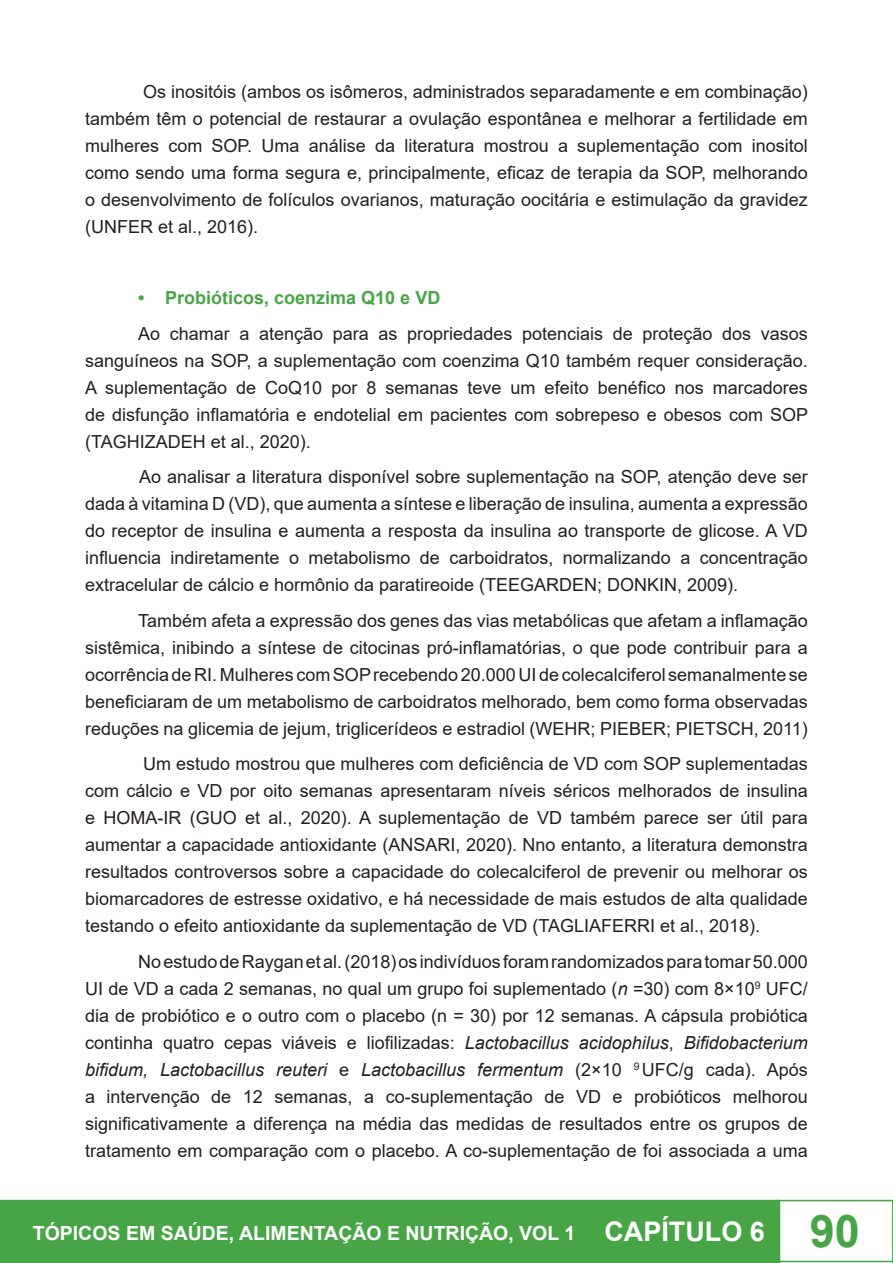
<style>
.page{position:relative;width:893px;height:1263px;background:#fff}
.page>*{position:absolute;margin:0;border:0;box-sizing:border-box;transform-origin:0 0}
.t1{font:700 19.5px "Arial";color:#fff}
.t2{font:18px/27px "Arial";color:#231f20;text-align:justify}
.t3{font:700 18px "Arial";color:#48a546}
.s1{font-style:italic}
.s2{font-size:27px}
.s3{font-size:45px;color:#48a546}
</style>
<div class="page">
<div style="left:0;top:1200px;width:780px;height:63px;background:#48a546"></div>
<div style="left:776px;top:1200px;width:117px;height:62px;border:2px solid #48a546"></div>
<p class="t2" style="left:85px;top:78px;width:724px;text-indent:58px">Os inositóis (ambos os isômeros, administrados separadamente e em combinação) também têm o potencial de restaurar a ovulação espontânea e melhorar a fertilidade em mulheres com SOP. Uma análise da literatura mostrou a suplementação com inositol como sendo uma forma segura e, principalmente, eficaz de terapia da SOP, melhorando o desenvolvimento de folículos ovarianos, maturação oocitária e estimulação da gravidez (UNFER et al., 2016).</p>
<p class="t3" style="left:138px;top:285px;width:304px">• Probióticos, coenzima Q10 e VD</p>
<p class="t2" style="left:85px;top:320px;width:725px;text-indent:53px">Ao chamar a atenção para as propriedades potenciais de proteção dos vasos sanguíneos na SOP, a suplementação com coenzima Q10 também requer consideração.<br>A suplementação de CoQ10 por 8 semanas teve um efeito benéfico nos marcadores de disfunção inflamatória e endotelial em pacientes com sobrepeso e obesos com SOP (TAGHIZADEH et al., 2020).</p>
<p class="t2" style="left:85px;top:463px;width:724px;text-indent:54px">Ao analisar a literatura disponível sobre suplementação na SOP, atenção deve ser dada à vitamina D (VD), que aumenta a síntese e liberação de insulina, aumenta a expressão do receptor de insulina e aumenta a resposta da insulina ao transporte de glicose. A VD influencia indiretamente o metabolismo de carboidratos, normalizando a concentração extracelular de cálcio e hormônio da paratireoide (TEEGARDEN; DONKIN, 2009).</p>
<p class="t2" style="left:85px;top:607px;width:724px;text-indent:53px">Também afeta a expressão dos genes das vias metabólicas que afetam a inflamação sistêmica, inibindo a síntese de citocinas pró-inflamatórias, o que pode contribuir para a ocorrência de RI. Mulheres com SOP recebendo 20.000 UI de colecalciferol semanalmente se beneficiaram de um metabolismo de carboidratos melhorado, bem como forma observadas reduções na glicemia de jejum, triglicerídeos e estradiol (WEHR; PIEBER; PIETSCH, 2011)</p>
<p class="t2" style="left:85px;top:750px;width:724px;text-indent:58px">Um estudo mostrou que mulheres com deficiência de VD com SOP suplementadas com cálcio e VD por oito semanas apresentaram níveis séricos melhorados de insulina e HOMA-IR (GUO et al., 2020). A suplementação de VD também parece ser útil para aumentar a capacidade antioxidante (ANSARI, 2020). Nno entanto, a literatura demonstra resultados controversos sobre a capacidade do colecalciferol de prevenir ou melhorar os biomarcadores de estresse oxidativo, e há necessidade de mais estudos de alta qualidade testando o efeito antioxidante da suplementação de VD (TAGLIAFERRI et al., 2018).</p>
<p class="t2" style="left:85px;top:948px;width:724px;text-indent:53px">No estudo de Raygan et al. (2018) os indivíduos foram randomizados para tomar 50.000<br>UI de VD a cada 2 semanas, no qual um grupo foi suplementado (<span class="s1">n</span> =30) com 8×10<sup>9</sup> UFC/ dia de probiótico e o outro com o placebo (n = 30) por 12 semanas. A cápsula probiótica continha quatro cepas viáveis e liofilizadas: <span class="s1">Lactobacillus acidophilus</span>, <span class="s1">Bifidobacterium bifidum, Lactobacillus reuteri</span> e <span class="s1">Lactobacillus fermentum</span> (2×10 <sup>9</sup> UFC/g cada). Após a intervenção de 12 semanas, a co-suplementação de VD e probióticos melhorou significativamente a diferença na média das medidas de resultados entre os grupos de tratamento em comparação com o placebo. A co-suplementação de foi associada a uma</p>
<p class="t1" style="left:33px;top:1219px;width:829px">TÓPICOS EM SAÚDE, ALIMENTAÇÃO E NUTRIÇÃO, VOL 1 <span class="s2">CAPÍTULO 6</span> <span class="s3">90</span></p>
</div>
